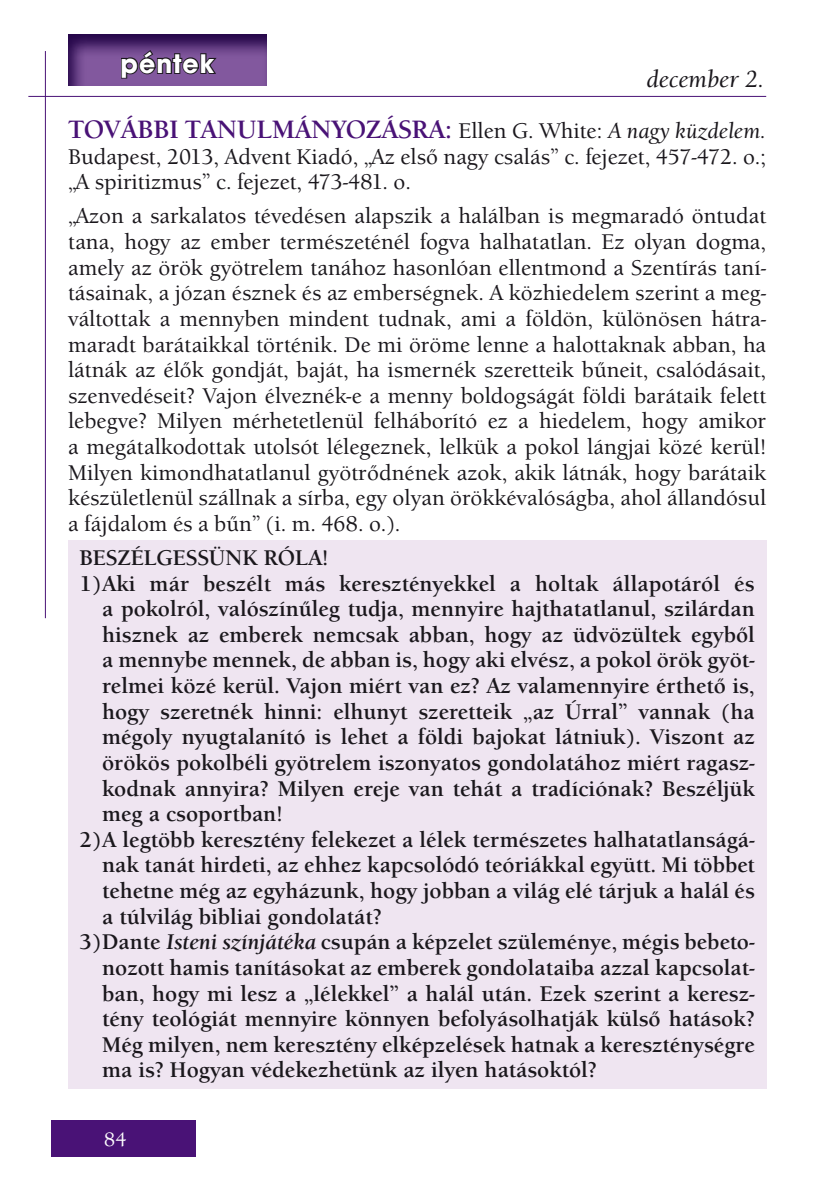
<style>
.page{position:relative;width:840px;height:1191px;background:#fff}
.page>*{position:absolute;margin:0;border:0;box-sizing:border-box;transform-origin:0 0}
.t1{font:700 28px "Avant Gar Got Itc TEE";letter-spacing:.04em;color:#fff}
.t2{font:700 26px "Berkeley Old Sty Itc TEE";color:#491276}
.t3{font:italic 500 24px "Berkeley Old Sty Itc TEE";color:#1a171c}
.t4{font:700 22px "Berkeley Old Sty Itc TEE";color:#1a171c}
.t5{font:500 22px/25.6px "Berkeley Old Sty Itc TEE";color:#1a171c}
.t6{font:500 20px "Berkeley Old Sty Itc TEE";color:#fff}
.s1{font-weight:500;font-size:22px;color:#1a171c}
.s2{font-weight:500;font-style:italic;font-size:22px;color:#1a171c}
.s3{font-style:italic}
</style>
<div class="page">
<div style="left:51px;top:1120px;width:145px;height:37px;background:#491276"></div>
<hr style="left:28px;top:96px;width:737px;height:1px;background:#491276">
<hr style="left:45px;top:51px;width:1px;height:567px;background:#491276">
<div style="left:68px;top:540px;width:697px;height:548px;background:#efe5f1"></div>
<svg style="left:68px;top:34px;width:199px;height:52px"></svg>
<svg style="left:120px;top:49px;width:99px;height:31px"></svg>
<p class="t1" style="left:120px;top:46px;width:95px">péntek</p>
<p class="t2" style="left:68px;top:114px;width:699px">TOVÁBBI TANULMÁNYOZÁSRA: <span class="s1">Ellen G. White:</span> <span class="s2">A nagy küzdelem.</span></p>
<p class="t5" style="left:68px;top:144px;width:699px">Budapest, 2013, Advent Kiadó, „Az első nagy csalás” c. fejezet, 457-472. o.; „A spiritizmus” c. fejezet, 473-481. o.</p>
<p class="t5" style="left:68px;top:203px;width:699px;text-align:justify">„Azon a sarkalatos tévedésen alapszik a halálban is megmaradó öntudat tana, hogy az ember természeténél fogva halhatatlan. Ez olyan dogma, amely az örök gyötrelem tanához hasonlóan ellentmond a Szentírás taní&shy;tásainak, a józan észnek és az emberségnek. A közhiedelem szerint a meg&shy;váltottak a mennyben mindent tudnak, ami a földön, különösen hátra&shy;maradt barátaikkal történik. De mi öröme lenne a halottaknak abban, ha látnák az élők gondját, baját, ha ismernék szeretteik bűneit, csalódásait, szenvedéseit? Vajon élveznék-e a menny boldogságát földi barátaik felett lebegve? Milyen mérhetetlenül felháborító ez a hiedelem, hogy amikor a megátalkodottak utolsót lélegeznek, lelkük a pokol lángjai közé kerül!<br>Milyen kimondhatatlanul gyötrődnének azok, akik látnák, hogy barátaik készületlenül szállnak a sírba, egy olyan örökkévalóságba, ahol állandósul a fájdalom és a bűn” (i. m. 468. o.).</p>
<p class="t4" style="left:79px;top:545px;width:250px">BESZÉLGESSÜNK RÓLA!</p>
<p class="t4" style="left:79px;top:570px;width:676px">1)Aki már beszélt más keresztényekkel a holtak állapotáról és</p>
<p class="t4" style="left:102px;top:596px;width:653px">a pokolról, valószínűleg tudja, mennyire hajthatatlanul, szilárdan</p>
<p class="t4" style="left:102px;top:621px;width:653px">hisznek az emberek nemcsak abban, hogy az üdvözültek egyből</p>
<p class="t4" style="left:102px;top:647px;width:653px">a mennybe mennek, de abban is, hogy aki elvész, a pokol örök gyöt-</p>
<p class="t4" style="left:102px;top:673px;width:653px">relmei közé kerül. Vajon miért van ez? Az valamennyire érthető is,</p>
<p class="t4" style="left:102px;top:698px;width:653px">hogy szeretnék hinni: elhunyt szeretteik „az Úrral” vannak (ha</p>
<p class="t4" style="left:102px;top:724px;width:653px">mégoly nyugtalanító is lehet a földi bajokat látniuk). Viszont az</p>
<p class="t4" style="left:102px;top:750px;width:654px">örökös pokolbéli gyötrelem iszonyatos gondolatához miért ragasz-</p>
<p class="t4" style="left:102px;top:775px;width:653px">kodnak annyira? Milyen ereje van tehát a tradíciónak? Beszéljük</p>
<p class="t4" style="left:102px;top:801px;width:182px">meg a csoportban!</p>
<p class="t4" style="left:79px;top:826px;width:676px">2)A legtöbb keresztény felekezet a lélek természetes halhatatlanságá-</p>
<p class="t4" style="left:102px;top:852px;width:653px">nak tanát hirdeti, az ehhez kapcsolódó teóriákkal együtt. Mi többet</p>
<p class="t4" style="left:102px;top:878px;width:653px">tehetne még az egyházunk, hogy jobban a világ elé tárjuk a halál és</p>
<p class="t4" style="left:102px;top:903px;width:281px">a túlvilág bibliai gondolatát?</p>
<p class="t4" style="left:79px;top:929px;width:676px">3)Dante <span class="s3">Isteni színjátéka</span> csupán a képzelet szüleménye, mégis bebeto-</p>
<p class="t4" style="left:102px;top:954px;width:654px">nozott hamis tanításokat az emberek gondolataiba azzal kapcsolat-</p>
<p class="t4" style="left:102px;top:980px;width:653px">ban, hogy mi lesz a „lélekkel” a halál után. Ezek szerint a keresz-</p>
<p class="t4" style="left:102px;top:1006px;width:653px">tény teológiát mennyire könnyen befolyásolhatják külső hatások?</p>
<p class="t4" style="left:102px;top:1031px;width:653px">Még milyen, nem keresztény elképzelések hatnak a kereszténységre</p>
<p class="t4" style="left:102px;top:1057px;width:496px">ma is? Hogyan védekezhetünk az ilyen hatásoktól?</p>
<p class="t3" style="left:646px;top:65px;width:119px">december 2.</p>
<p class="t6" style="left:104px;top:1128px;width:24px">84</p>
</div>
